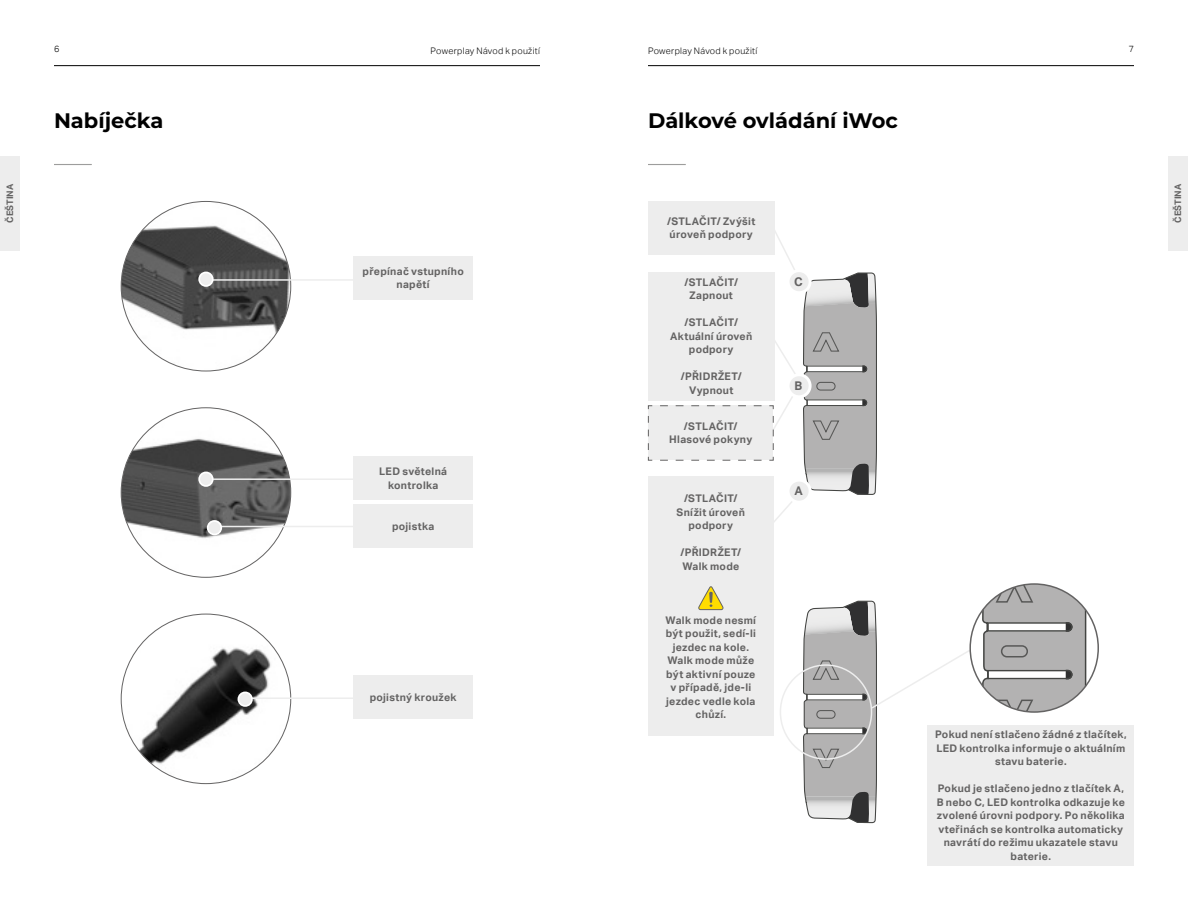
<style>
.page{position:relative;width:1188px;height:918px;background:#fff}
.page>*{position:absolute;margin:0;border:0;box-sizing:border-box;transform-origin:0 0}
.t1{font:700 21px "Montserrat";color:#000}
.t2{font:700 12px "Aktiv Grotesk";color:#646363}
.t3{font:700 10.5px/13.5px "Aktiv Grotesk";letter-spacing:.025em;color:#646363;text-align:center}
.t4{font:300 9px "Aktiv Grotesk";letter-spacing:.03em;color:#000}
.t5{font:700 9px "Aktiv Grotesk";color:#646363}
</style>
<div class="page">
<hr style="left:54px;top:65px;width:486px;height:1px;background:#000">
<hr style="left:648px;top:65px;width:486px;height:1px;background:#000">
<div style="left:0;top:156px;width:20px;height:94px;background:#ededed"></div>
<div style="left:1168px;top:156px;width:20px;height:94px;background:#ededed"></div>
<hr style="left:648px;top:164px;width:38px;height:1px;background:#9d9d9c">
<svg style="left:802px;top:600px;width:167px;height:224px"></svg>
<div style="left:780px;top:664px;width:92px;height:96px;border:2px solid #ededed;border-radius:50%"></div>
<div style="left:928px;top:725px;width:206px;height:141px;background:#ededed"></div>
<svg style="left:648px;top:214px;width:229px;height:308px"></svg>
<div style="left:648px;top:477px;width:126px;height:259px;background:#ededed"></div>
<div style="left:648px;top:272px;width:126px;height:129px;background:#ededed"></div>
<div style="left:648px;top:201px;width:126px;height:53px;background:#ededed"></div>
<svg style="left:981px;top:584px;width:106px;height:128px"></svg>
<div style="left:788px;top:271px;width:22px;height:22px;background:#ededed;border-radius:50%"></div>
<div style="left:787px;top:269px;width:25px;height:25px;border:3px solid #fff;border-radius:50%"></div>
<svg style="left:699px;top:586px;width:25px;height:24px"></svg>
<hr style="left:54px;top:164px;width:38px;height:1px;background:#9d9d9c">
<img style="left:121px;top:201px;width:170px;height:170px;border-radius:85px">
<hr style="left:206px;top:279px;width:180px;height:2px;background:#ededed">
<div style="left:199px;top:272px;width:14px;height:14px;background:#ededed;border-radius:50%"></div>
<div style="left:198px;top:272px;width:16px;height:15px;border:2px solid #fff;border-radius:50%"></div>
<div style="left:353px;top:256px;width:120px;height:43px;background:#ededed"></div>
<img style="left:121px;top:408px;width:170px;height:169px;border-radius:85px">
<hr style="left:206px;top:478px;width:180px;height:2px;background:#ededed">
<hr style="left:214px;top:526px;width:172px;height:1px;background:#ededed">
<div style="left:199px;top:472px;width:14px;height:14px;background:#ededed;border-radius:50%"></div>
<div style="left:198px;top:472px;width:16px;height:15px;border:2px solid #fff;border-radius:50%"></div>
<div style="left:208px;top:521px;width:13px;height:13px;background:#ededed;border-radius:50%"></div>
<div style="left:207px;top:520px;width:15px;height:15px;border:2px solid #fff;border-radius:50%"></div>
<div style="left:353px;top:504px;width:120px;height:43px;background:#ededed"></div>
<div style="left:353px;top:457px;width:120px;height:43px;background:#ededed"></div>
<img style="left:121px;top:614px;width:170px;height:170px;border-radius:85px">
<hr style="left:245px;top:697px;width:141px;height:2px;background:#ededed">
<div style="left:238px;top:692px;width:14px;height:14px;background:#ededed;border-radius:50%"></div>
<div style="left:238px;top:692px;width:15px;height:15px;border:2px solid #fff;border-radius:50%"></div>
<div style="left:353px;top:675px;width:120px;height:43px;background:#ededed"></div>
<p class="t4" style="left:54px;top:43px;width:7px">6</p>
<p class="t4" style="left:431px;top:46px;width:111px">Powerplay Návod k použití</p>
<p class="t4" style="left:648px;top:46px;width:111px">Powerplay Návod k použití</p>
<p class="t4" style="left:1129px;top:43px;width:7px">7</p>
<h1 class="t1" style="left:54px;top:106px;width:111px">Nabíječka</h1>
<h1 class="t1" style="left:648px;top:106px;width:252px">Dálkové ovládání iWoc</h1>
<p class="t5" style="left:5px;top:223px;width:40px;rotate:-90deg">ČEŠTINA</p>
<p class="t5" style="left:1173px;top:223px;width:40px;rotate:-90deg">ČEŠTINA</p>
<p class="t3" style="left:667px;top:214px;width:90px;text-align:left">/STLAČIT/ Zvýšit úroveň podpory</p>
<p class="t3" style="left:363px;top:264px;width:103px">přepínač vstupního napětí</p>
<p class="t3" style="left:379px;top:465px;width:69px">LED světelná kontrolka</p>
<p class="t3" style="left:392px;top:519px;width:44px">pojistka</p>
<p class="t3" style="left:370px;top:690px;width:88px">pojistný kroužek</p>
<p class="t3" style="left:684px;top:276px;width:55px">/STLAČIT/<br>Zapnout</p>
<p class="t3" style="left:670px;top:316px;width:84px">/STLAČIT/<br>Aktuální úroveň podpory</p>
<p class="t3" style="left:681px;top:370px;width:62px">/PŘIDRŽET/<br>Vypnout</p>
<p class="t3" style="left:669px;top:420px;width:84px">/STLAČIT/<br>Hlasové pokyny</p>
<p class="t3" style="left:677px;top:492px;width:70px">/STLAČIT/<br>Snížit úroveň podpory</p>
<p class="t3" style="left:680px;top:546px;width:62px;text-align:left">/PŘIDRŽET/<br>Walk mode</p>
<p class="t3" style="left:666px;top:613px;width:92px">Walk mode nesmí být použit, sedí-li jezdec na kole.<br>Walk mode může být aktivní pouze v případě, jde-li jezdec vedle kola chůzí.</p>
<p class="t2" style="left:794px;top:275px;width:10px">C</p>
<p class="t2" style="left:795px;top:379px;width:9px">B</p>
<p class="t2" style="left:794px;top:484px;width:10px">A</p>
<p class="t3" style="left:935px;top:728px;width:193px">Pokud není stlačeno žádné z tlačítek,<br>LED kontrolka informuje o aktuálním stavu baterie.</p>
<p class="t3" style="left:937px;top:782px;width:190px">Pokud je stlačeno jedno z tlačítek A,<br>B nebo C, LED kontrolka odkazuje ke zvolené úrovni podpory. Po několika vteřinách se kontrolka automaticky navrátí do režimu ukazatele stavu baterie.</p>
</div>
